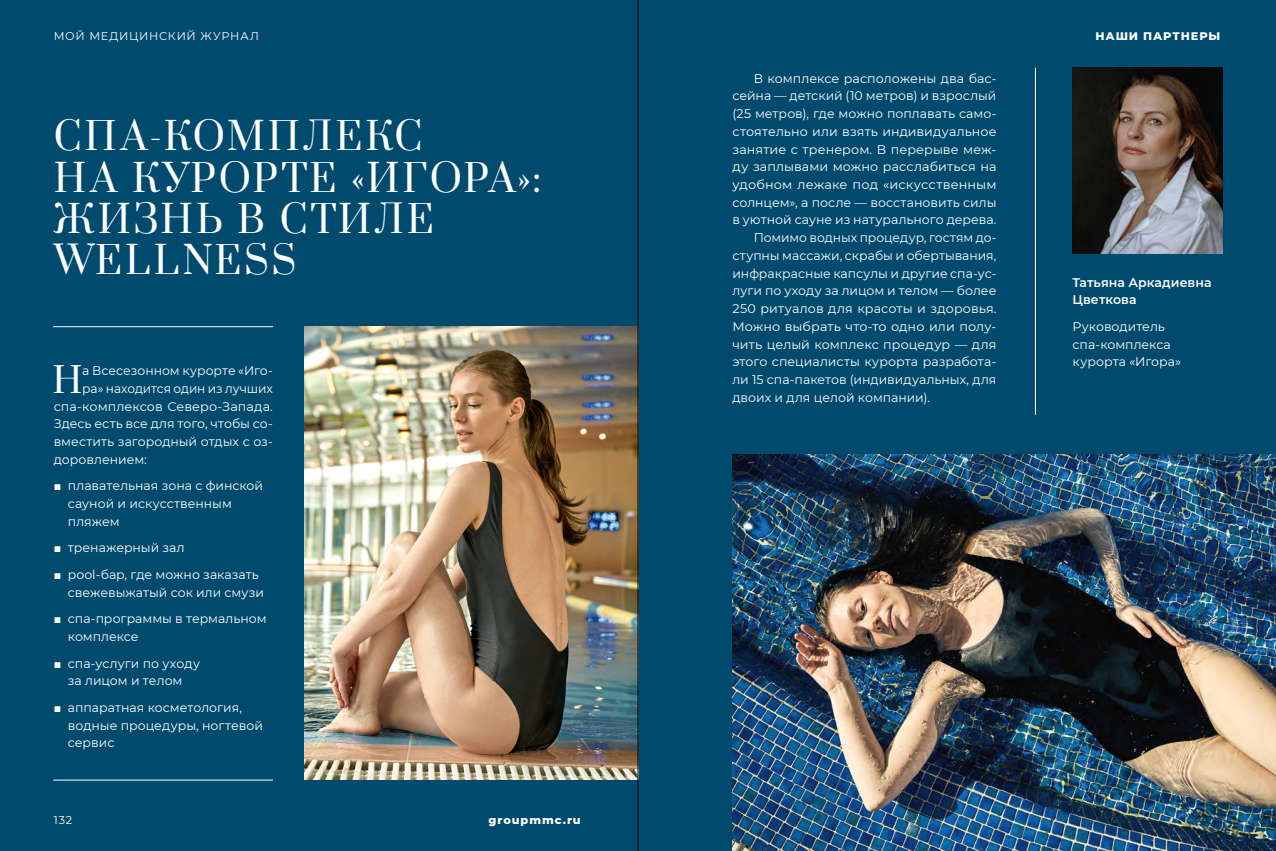
<style>
.page{position:relative;width:1276px;height:851px;background:#fff}
.page>*{position:absolute;margin:0;border:0;box-sizing:border-box;transform-origin:0 0}
.t1{font:37.5px/41.2px "Prata";letter-spacing:.085em;color:#fff}
.t2{font:34.62px "Prata";color:#fff}
.t3{font:12.5px/17.8px "Montserrat";color:#fff}
.t4{font:600 12.5px/17.8px "Montserrat";letter-spacing:.005em;color:#fff}
.t5{font:800 11.25px "Montserrat";letter-spacing:.08em;color:#fff}
.t6{font:11.25px "Montserrat";color:#fff}
.s1{font-family:"Arial";font-weight:700}
</style>
<div class="page">
<div style="left:0;top:0;width:1276px;height:850px;background:#004a6d"></div>
<img style="left:305px;top:326px;width:333px;height:453px">
<img style="left:1072px;top:68px;width:150px;height:186px">
<hr style="left:53px;top:326px;width:220px;height:1px;background:#fff">
<hr style="left:53px;top:779px;width:220px;height:1px;background:#fff">
<hr style="left:1035px;top:68px;width:1px;height:347px;background:#fff">
<img style="left:732px;top:455px;width:544px;height:395px">
<hr style="left:638px;top:0;width:1px;height:850px;background:#000">
<p class="t6" style="left:54px;top:28px;width:58px">мой Медицински</p>
<p class="t6" style="left:187px;top:28px;width:25px">й журнал</p>
<h1 class="t1" style="left:54px;top:114px;width:340px">СПА-КОМПЛЕКС<br>НА КУРОРТ</h1>
<h1 class="t1" style="left:54px;top:155px;width:489px;text-indent:256px">Е «ИГОРА»:<br>ЖИЗНЬ В СТИЛЕ<br>WELLNESS</h1>
<h2 class="t2" style="left:52px;top:351px;width:29px">Н</h2>
<p class="t3" style="left:82px;top:361px;width:192px">а Всесезонном курорте «Иго-</p>
<p class="t3" style="left:82px;top:379px;width:192px">ра» находится один из лучших</p>
<p class="t3" style="left:54px;top:397px;width:221px">спа-комплексов Северо-Запада.</p>
<p class="t3" style="left:54px;top:414px;width:221px">Здесь есть все для того, чтобы со-</p>
<p class="t3" style="left:54px;top:432px;width:221px">вместить загородный отдых с оз-</p>
<p class="t3" style="left:54px;top:450px;width:95px">доровлением:</p>
<p class="t3" style="left:68px;top:476px;width:197px;text-indent:-14px"><span class="s1">■</span> плавательная зона с финской сауной и искусственным пляжем</p>
<p class="t3" style="left:54px;top:538px;width:132px"><span class="s1">■</span> тренажерный зал</p>
<p class="t3" style="left:68px;top:565px;width:198px;text-indent:-14px"><span class="s1">■</span> pool-бар, где можно заказать свежевыжатый сок или смузи</p>
<p class="t3" style="left:68px;top:609px;width:200px;text-indent:-14px"><span class="s1">■</span> спа-программы в термальном комплексе</p>
<p class="t3" style="left:54px;top:653px;width:148px;text-align:center"><span class="s1">■</span> спа-услуги по уходу за лицом и телом</p>
<p class="t3" style="left:68px;top:698px;width:197px;text-indent:-14px"><span class="s1">■</span> аппаратная косметология, водные процедуры, ногтевой сервис</p>
<p class="t6" style="left:54px;top:812px;width:20px">132</p>
<p class="t5" style="left:488px;top:811px;width:94px">groupmmc.ru</p>
<p class="t3" style="left:753px;top:69px;width:244px">В комплексе расположены два бас-</p>
<p class="t3" style="left:732px;top:87px;width:265px">сейна — детский (10 метров) и взрослый</p>
<p class="t3" style="left:732px;top:104px;width:265px">(25 метров), где можно поплавать само-</p>
<p class="t3" style="left:732px;top:122px;width:265px">стоятельно или взять индивидуальное</p>
<p class="t3" style="left:732px;top:140px;width:265px">занятие с тренером. В перерыве меж-</p>
<p class="t3" style="left:732px;top:157px;width:265px">ду заплывами можно расслабиться на</p>
<p class="t3" style="left:732px;top:175px;width:265px">удобном лежаке под «искусственным</p>
<p class="t3" style="left:732px;top:193px;width:265px">солнцем», а после — восстановить силы</p>
<p class="t3" style="left:732px;top:211px;width:265px">в уютной сауне из натурального дерева.</p>
<p class="t3" style="left:753px;top:228px;width:244px">Помимо водных процедур, гостям до-</p>
<p class="t3" style="left:732px;top:246px;width:265px">ступны массажи, скрабы и обертывания,</p>
<p class="t3" style="left:732px;top:264px;width:265px">инфракрасные капсулы и другие спа-ус-</p>
<p class="t3" style="left:732px;top:281px;width:265px">луги по уходу за лицом и телом — более</p>
<p class="t3" style="left:732px;top:299px;width:265px">250 ритуалов для красоты и здоровья.</p>
<p class="t3" style="left:732px;top:317px;width:265px">Можно выбрать что-то одно или полу-</p>
<p class="t3" style="left:732px;top:335px;width:265px">чить целый комплекс процедур — для</p>
<p class="t3" style="left:732px;top:352px;width:265px">этого специалисты курорта разработа-</p>
<p class="t3" style="left:732px;top:370px;width:265px">ли 15 спа-пакетов (индивидуальных, для</p>
<p class="t3" style="left:732px;top:388px;width:199px">двоих и для целой компании).</p>
<p class="t5" style="left:1095px;top:28px;width:126px">Наши партнеры</p>
<p class="t4" style="left:1072px;top:272px;width:140px">Татьяна Аркадиевна<br>Цветкова</p>
<p class="t3" style="left:1072px;top:317px;width:110px">Руководитель спа-комплекса курорта «Игора»</p>
</div>
